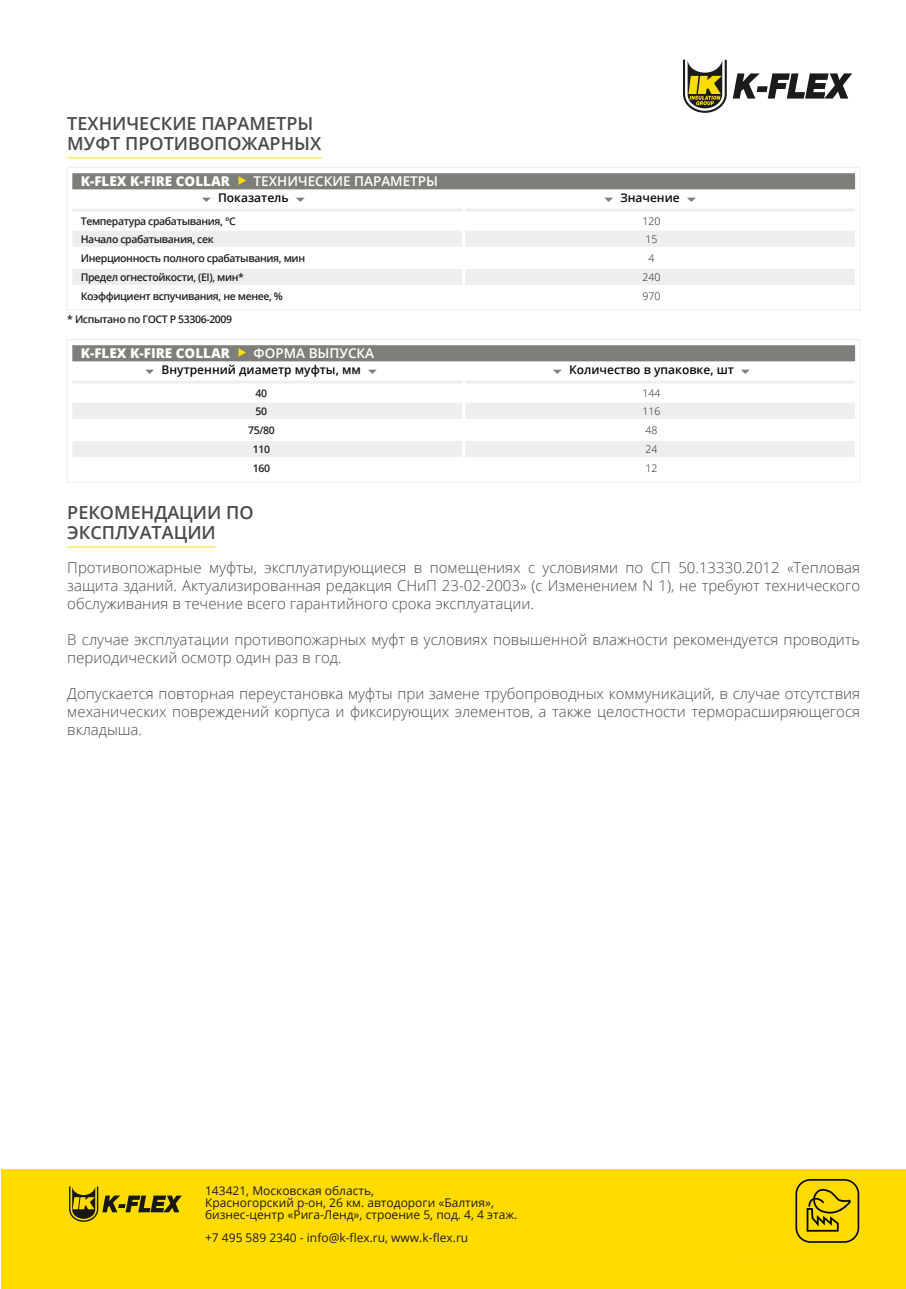
<style>
.page{position:relative;width:906px;height:1289px;background:#fff}
.page>*{position:absolute;margin:0;border:0;box-sizing:border-box;transform-origin:0 0}
.t1{font:600 18px/19.5px "Open Sans";color:#494a49}
.t2{font:300 15px/18px "Open Sans";color:#494a49;text-align:justify}
.t3{font:800 13.5px "Open Sans";color:#fff}
.t4{font:600 13.5px "Open Sans";color:#fff}
.t5{font:12px/11.7px "Open Sans";color:#1e1a1a}
.t6{font:600 12px "Open Sans";color:#090a0c}
.t7{font:600 10.5px/18.8px "Open Sans";letter-spacing:-.035em;color:#211e1e;text-align:center}
.t8{font:300 10.5px/18.8px "Open Sans";color:#211e1e;text-align:justify}
</style>
<div class="page">
<div style="left:71px;top:401px;width:786px;height:19px;background:#edeeed"></div>
<div style="left:71px;top:439px;width:786px;height:19px;background:#edeeed"></div>
<div style="left:71px;top:343px;width:785px;height:20px;background:#7f7f7a"></div>
<hr style="left:71px;top:380px;width:785px;height:3px;background:#edeeed">
<div style="left:69px;top:342px;width:789px;height:137px;border:3px solid #fff"></div>
<hr style="left:71px;top:457px;width:785px;height:3px;background:#fff">
<hr style="left:71px;top:438px;width:785px;height:3px;background:#fff">
<hr style="left:71px;top:419px;width:785px;height:3px;background:#fff">
<hr style="left:71px;top:399px;width:785px;height:3px;background:#fff">
<hr style="left:71px;top:361px;width:785px;height:3px;background:#fff">
<hr style="left:462px;top:363px;width:3px;height:115px;background:#fff">
<hr style="left:71px;top:476px;width:785px;height:3px;background:#fff">
<div style="left:67px;top:339px;width:793px;height:143px;border:1px solid #edeeef"></div>
<svg style="left:238px;top:348px;width:8px;height:9px"></svg>
<svg style="left:683px;top:60px;width:169px;height:53px"></svg>
<div style="left:1px;top:1169px;width:905px;height:119px;background:#ffdc01"></div>
<svg style="left:69px;top:1186px;width:113px;height:35px"></svg>
<hr style="left:731px;top:1258px;width:125px;height:1px;background:#fbdc08">
<hr style="left:67px;top:158px;width:255px;height:1px;background:#fbdc08">
<div style="left:71px;top:229px;width:786px;height:19px;background:#edeeed"></div>
<div style="left:71px;top:267px;width:786px;height:19px;background:#edeeed"></div>
<div style="left:71px;top:171px;width:785px;height:20px;background:#7f7f7a"></div>
<hr style="left:71px;top:208px;width:785px;height:3px;background:#edeeed">
<div style="left:69px;top:170px;width:789px;height:137px;border:3px solid #fff"></div>
<hr style="left:71px;top:285px;width:785px;height:3px;background:#fff">
<hr style="left:71px;top:266px;width:785px;height:3px;background:#fff">
<hr style="left:71px;top:247px;width:785px;height:3px;background:#fff">
<hr style="left:71px;top:228px;width:785px;height:3px;background:#fff">
<hr style="left:71px;top:189px;width:785px;height:3px;background:#fff">
<hr style="left:462px;top:191px;width:3px;height:115px;background:#fff">
<hr style="left:71px;top:304px;width:785px;height:3px;background:#fff">
<div style="left:67px;top:167px;width:793px;height:143px;border:1px solid #edeeef"></div>
<svg style="left:238px;top:176px;width:8px;height:9px"></svg>
<hr style="left:67px;top:547px;width:148px;height:1px;background:#fbdc08">
<svg style="left:795px;top:1179px;width:64px;height:63px"></svg>
<p class="t1" style="left:67px;top:113px;width:255px">ТЕХНИЧЕСКИЕ ПАРАМЕТРЫ<br>МУФТ ПРОТИВОПОЖАРНЫХ</p>
<p class="t3" style="left:81px;top:174px;width:151px">K-FLEX K-FIRE COLLAR</p>
<p class="t4" style="left:254px;top:172px;width:186px">ТЕХНИЧЕСКИЕ ПАРАМЕТРЫ</p>
<p class="t6" style="left:218px;top:190px;width:72px">Показатель</p>
<p class="t6" style="left:620px;top:190px;width:61px">Значение</p>
<p class="t7" style="left:81px;top:211px;width:157px">Температура срабатывания, °С</p>
<p class="t8" style="left:642px;top:211px;width:19px">120</p>
<p class="t7" style="left:81px;top:230px;width:134px">Начало срабатывания, сек</p>
<p class="t8" style="left:645px;top:230px;width:13px">15</p>
<p class="t7" style="left:81px;top:249px;width:226px;text-align:left">Инерционность полного срабатывания, мин<br>Предел огнестойкости, (EI), мин*</p>
<p class="t8" style="left:642px;top:249px;width:19px;text-align:center">4<br>240<br>970</p>
<p class="t7" style="left:81px;top:286px;width:204px">Коэффициент вспучивания, не менее, %</p>
<p class="t7" style="left:67px;top:309px;width:166px">* Испытано по ГОСТ Р 53306-2009</p>
<p class="t3" style="left:81px;top:346px;width:151px">K-FLEX K-FIRE COLLAR</p>
<p class="t4" style="left:254px;top:344px;width:122px">ФОРМА ВЫПУСКА</p>
<p class="t6" style="left:162px;top:361px;width:201px">Внутренний диаметр муфты, мм</p>
<p class="t6" style="left:569px;top:361px;width:166px">Количество в упаковке, шт</p>
<p class="t7" style="left:256px;top:383px;width:13px">40</p>
<p class="t8" style="left:642px;top:383px;width:19px">144</p>
<p class="t7" style="left:256px;top:402px;width:13px">50</p>
<p class="t8" style="left:642px;top:402px;width:19px">116</p>
<p class="t7" style="left:248px;top:421px;width:28px">75/80<br>110</p>
<p class="t8" style="left:645px;top:421px;width:13px">48<br>24<br>12</p>
<p class="t7" style="left:253px;top:458px;width:19px">160</p>
<p class="t1" style="left:67px;top:502px;width:188px">РЕКОМЕНДАЦИИ ПО<br>ЭКСПЛУАТАЦИИ</p>
<p class="t2" style="left:67px;top:558px;width:794px">Противопожарные муфты, эксплуатирующиеся в помещениях с условиями по СП 50.13330.2012 «Тепловая защита зданий. Актуализированная редакция СНиП 23-02-2003» (с Изменением N 1), не требуют технического обслуживания в течение всего гарантийного срока эксплуатации.</p>
<p class="t2" style="left:67px;top:630px;width:794px">В случае эксплуатации противопожарных муфт в условиях повышенной влажности рекомендуется проводить периодический осмотр один раз в год.</p>
<p class="t2" style="left:67px;top:684px;width:794px">Допускается повторная переустановка муфты при замене трубопроводных коммуникаций, в случае отсутствия механических повреждений корпуса и фиксирующих элементов, а также целостности терморасширяющегося вкладыша.</p>
<p class="t5" style="left:205px;top:1184px;width:314px">143421, Московская область,<br>Красногорский р-он, 26 км. автодороги «Балтия», бизнес-центр «Рига-Ленд», строение 5, под. 4, 4 этаж.</p>
<p class="t5" style="left:205px;top:1231px;width:265px">+7 495 589 2340 - info@k-flex.ru, www.k-flex.ru</p>
</div>
